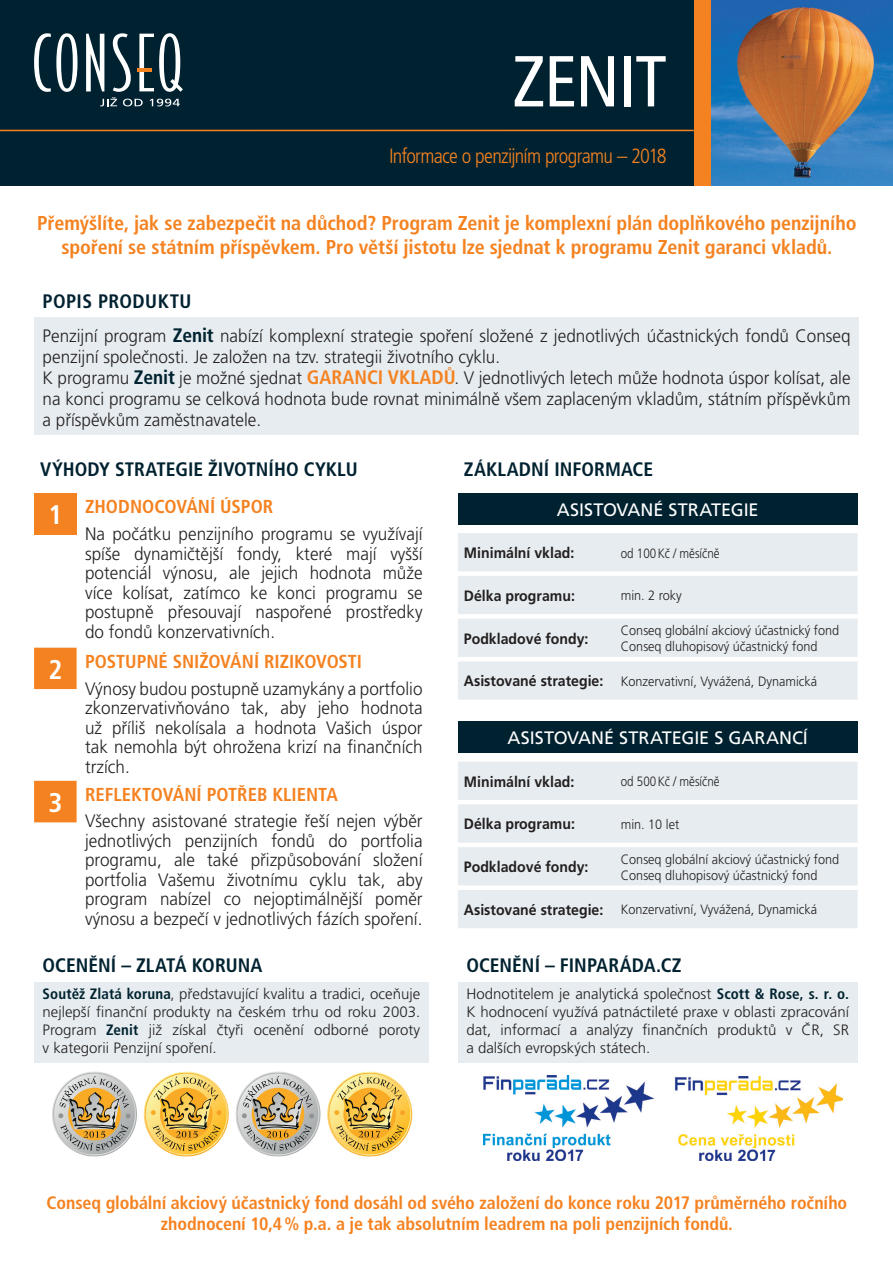
<style>
.page{position:relative;width:893px;height:1263px;background:#fff}
.page>*{position:absolute;margin:0;border:0;box-sizing:border-box;transform-origin:0 0}
.t1{font:condensed 72px "Frutiger CE";letter-spacing:-.015em;color:#fff}
.t2{font:300 condensed 20.55px "Frutiger CE";letter-spacing:-.035em;color:#f58220}
.t3{font:700 condensed 20.1px/24px "Frutiger CE";letter-spacing:-.005em;color:#f58220;text-align:center}
.t4{font:700 condensed 19.5px "Frutiger CE";letter-spacing:.005em;color:#002230}
.t5{font:700 condensed 18.75px "Frutiger CE";color:#f58220}
.t6{font:300 18px/19.5px "Frutiger";color:#231f20;text-align:justify;scale:.95 1}
.t7{font:700 condensed 18px/21px "Frutiger CE";letter-spacing:-.005em;color:#f58220;text-align:center}
.t8{font:18px "Frutiger CE";color:#fff}
.t9{font:300 15px/18px "Frutiger";color:#231f20;text-align:justify}
.t10{font:700 15px "Frutiger";color:#231f20;scale:.94 1}
.t11{font:300 13.5px/16.2px "Frutiger";color:#231f20;scale:.94 1}
.t12{font:300 13.5px "Frutiger";color:#231f20;scale:.86 1}
.s1{font-family:"Frutiger CE";font-weight:700;font-stretch:condensed;font-size:19.5px;color:#002230}
.s2{font-family:"Frutiger CE";font-weight:700;font-stretch:condensed;font-size:19.5px;color:#f58220}
.s3{font-size:27px;color:#fff}
.s4{font-family:"Frutiger CE";font-weight:700;font-stretch:condensed;color:#002230}
.s5{font-family:"Frutiger CE";font-stretch:condensed}
.s6{font-weight:700;font-size:15px}
</style>
<div class="page">
<div style="left:458px;top:493px;width:400px;height:32px;background:#002230"></div>
<svg style="left:458px;top:533px;width:400px;height:167px;background:#e8edf0"></svg>
<div style="left:34px;top:318px;width:825px;height:117px;background:#e6ecef"></div>
<div style="left:34px;top:493px;width:43px;height:42px;background:#f58220"></div>
<svg style="left:34px;top:648px;width:43px;height:174px"></svg>
<div style="left:34px;top:981px;width:395px;height:81px;background:#e6ecef"></div>
<img style="left:144px;top:1071px;width:85px;height:85px;border-radius:42px">
<img style="left:145px;top:1073px;width:83px;height:82px;border-radius:41px">
<img style="left:146px;top:1074px;width:81px;height:80px;border-radius:40px">
<img style="left:151px;top:1076px;width:70px;height:75px">
<img style="left:52px;top:1071px;width:85px;height:85px;border-radius:42px">
<img style="left:53px;top:1073px;width:83px;height:82px;border-radius:41px">
<img style="left:54px;top:1074px;width:81px;height:80px;border-radius:40px">
<svg style="left:58px;top:1076px;width:73px;height:75px;background:#bbaf95"></svg>
<img style="left:235px;top:1071px;width:85px;height:85px;border-radius:42px">
<img style="left:237px;top:1073px;width:82px;height:82px;border-radius:41px">
<img style="left:238px;top:1074px;width:80px;height:80px;border-radius:40px">
<svg style="left:242px;top:1076px;width:72px;height:75px;background:#bbae95"></svg>
<img style="left:327px;top:1071px;width:85px;height:85px;border-radius:42px">
<img style="left:328px;top:1073px;width:83px;height:82px;border-radius:41px">
<img style="left:329px;top:1074px;width:81px;height:80px;border-radius:40px">
<svg style="left:334px;top:1076px;width:71px;height:75px;background:#ddb75a"></svg>
<div style="left:458px;top:722px;width:400px;height:31px;background:#002230"></div>
<svg style="left:458px;top:762px;width:400px;height:166px;background:#e8edf0"></svg>
<div style="left:458px;top:981px;width:400px;height:81px;background:#e6ecef"></div>
<img style="left:484px;top:1076px;width:170px;height:72px">
<img style="left:675px;top:1076px;width:167px;height:85px">
<img style="left:507px;top:1149px;width:77px;height:11px">
<div style="left:0;top:0;width:695px;height:186px;background:#002230"></div>
<hr style="left:0;top:130px;width:694px;height:1px;background:#f58220">
<div style="left:694px;top:0;width:17px;height:186px;background:#f58220"></div>
<img style="left:711px;top:0;width:182px;height:186px">
<svg style="left:34px;top:33px;width:43px;height:59px"></svg>
<svg style="left:86px;top:33px;width:97px;height:73px"></svg>
<h1 class="t1" style="left:512px;top:40px;width:156px">ZENIT</h1>
<p class="t2" style="left:389px;top:144px;width:279px">Informace o penzijním programu – 2018</p>
<p class="t3" style="left:37px;top:211px;width:821px">Přemýšlíte, jak se zabezpečit na důchod? Program Zenit je komplexní plán doplňkového penzijního spoření se státním příspěvkem. Pro větší jistotu lze sjednat k programu Zenit garanci vkladů.</p>
<p class="t4" style="left:43px;top:290px;width:150px">POPIS PRODUKTU</p>
<p class="t6" style="left:43px;top:325px;width:852px;line-height:21px;text-align:left">Penzijní program <span class="s1">Zenit</span> nabízí komplexní strategie spoření složené z jednotlivých účastnických fondů Conseq penzijní společnosti. Je založen na tzv. strategii životního cyklu.<br>K programu <span class="s1">Zenit</span> je možné sjednat <span class="s2">GARANCI VKLADŮ</span>. V jednotlivých letech může hodnota úspor kolísat, ale na konci programu se celková hodnota bude rovnat minimálně všem zaplaceným vkladům, státním příspěvkům a příspěvkům zaměstnavatele.</p>
<p class="t4" style="left:40px;top:458px;width:319px">VÝHODY STRATEGIE ŽIVOTNÍHO CYKLU</p>
<p class="t5" style="left:48px;top:496px;width:227px"><span class="s3">1</span> ZHODNOCOVÁNÍ ÚSPOR</p>
<p class="t6" style="left:85px;top:524px;width:357px">Na počátku penzijního programu se využívají spíše dynamičtější fondy, které mají vyšší potenciál výnosu, ale jejich hodnota může více kolísat, zatímco ke konci programu se postupně přesouvají naspořené prostředky do fondů konzervativních.</p>
<p class="t5" style="left:48px;top:650px;width:315px"><span class="s3">2</span> POSTUPNÉ SNIŽOVÁNÍ RIZIKOVOSTI</p>
<p class="t6" style="left:85px;top:678px;width:357px">Výnosy budou postupně uzamykány a portfolio zkonzervativňováno tak, aby jeho hodnota už příliš nekolísala a hodnota Vašich úspor tak nemohla být ohrožena krizí na finančních trzích.</p>
<p class="t5" style="left:48px;top:784px;width:291px"><span class="s3">3</span> REFLEKTOVÁNÍ POTŘEB KLIENTA</p>
<p class="t6" style="left:85px;top:811px;width:357px">Všechny asistované strategie řeší nejen výběr jednotlivých penzijních fondů do portfolia programu, ale také přizpůsobování složení portfolia Vašemu životnímu cyklu tak, aby program nabízel co nejoptimálnější poměr výnosu a bezpečí v jednotlivých fázích spoření.</p>
<p class="t4" style="left:43px;top:954px;width:221px">OCENĚNÍ – ZLATÁ KORUNA</p>
<p class="t9" style="left:43px;top:985px;width:379px"><span class="s4">Soutěž Zlatá koruna</span><span class="s5">,</span> představující kvalitu a tradici, oceňuje nejlepší finanční produkty na českém trhu od roku 2003.<br>Program <span class="s4">Zenit</span> již získal čtyři ocenění odborné poroty v kategorii Penzijní spoření.</p>
<p class="t4" style="left:464px;top:458px;width:191px">ZÁKLADNÍ INFORMACE</p>
<p class="t8" style="left:557px;top:499px;width:203px">ASISTOVANÉ STRATEGIE</p>
<p class="t10" style="left:464px;top:544px;width:119px">Minimální vklad:</p>
<p class="t12" style="left:621px;top:545px;width:116px">od 100Kč / měsíčně</p>
<p class="t10" style="left:464px;top:587px;width:120px">Délka programu:</p>
<p class="t11" style="left:621px;top:587px;width:67px">min. 2 roky</p>
<p class="t10" style="left:464px;top:630px;width:134px">Podkladové fondy:</p>
<p class="t11" style="left:621px;top:622px;width:234px">Conseq globální akciový účastnický fond<br>Conseq dluhopisový účastnický fond</p>
<p class="t11" style="left:464px;top:673px;width:377px"><span class="s6">Asistované strategie:</span> Konzervativní, Vyvážená, Dynamická</p>
<p class="t8" style="left:508px;top:728px;width:302px">ASISTOVANÉ STRATEGIE S GARANCÍ</p>
<p class="t10" style="left:464px;top:773px;width:119px">Minimální vklad:</p>
<p class="t12" style="left:621px;top:774px;width:116px">od 500Kč / měsíčně</p>
<p class="t10" style="left:464px;top:816px;width:120px">Délka programu:</p>
<p class="t11" style="left:621px;top:816px;width:64px">min. 10 let</p>
<p class="t10" style="left:464px;top:858px;width:134px">Podkladové fondy:</p>
<p class="t11" style="left:621px;top:851px;width:234px">Conseq globální akciový účastnický fond<br>Conseq dluhopisový účastnický fond</p>
<p class="t11" style="left:464px;top:901px;width:377px"><span class="s6">Asistované strategie:</span> Konzervativní, Vyvážená, Dynamická</p>
<p class="t4" style="left:466px;top:954px;width:217px">OCENĚNÍ – FINPARÁDA.CZ</p>
<p class="t9" style="left:466px;top:985px;width:384px">Hodnotitelem je analytická společnost <span class="s4">Scott &amp; Rose, s. r. o.<br></span>K hodnocení využívá patnáctileté praxe v oblasti zpracování dat, informací a analýzy finančních produktů v ČR, SR a dalších evropských státech.</p>
<p class="t7" style="left:47px;top:1192px;width:802px">Conseq globální akciový účastnický fond dosáhl od svého založení do konce roku 2017 průměrného ročního zhodnocení 10,4% p.a. a je tak absolutním leadrem na poli penzijních fondů.</p>
</div>
